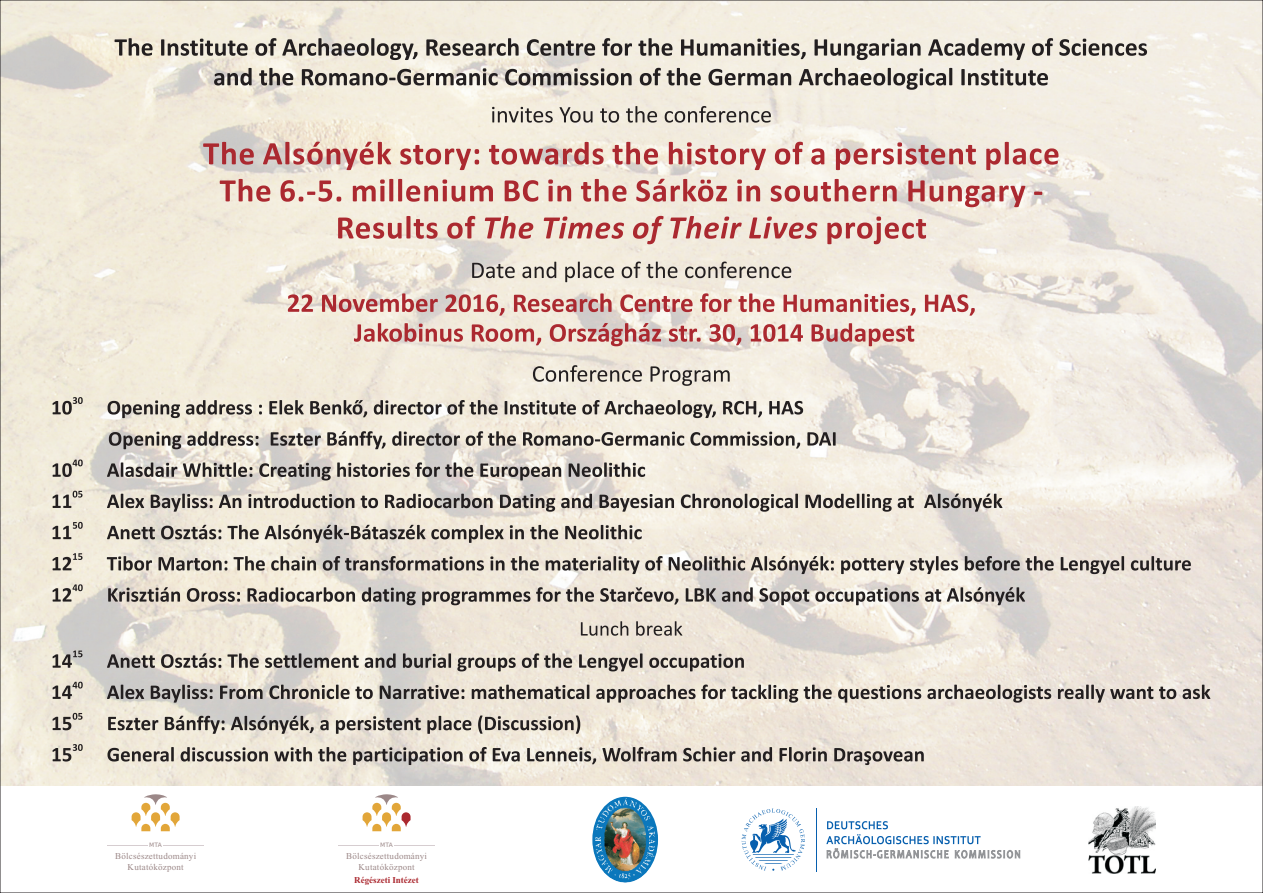
<style>
.page{position:relative;width:1263px;height:893px;background:#fff}
.page>*{position:absolute;margin:0;border:0;box-sizing:border-box;transform-origin:0 0}
.t1{font:9px/10.9px "Times New Roman";letter-spacing:.025em;color:#9c8888;text-align:center}
.t2{font:700 9px "Times New Roman";color:#ab2930}
.t3{font:6px "DejaVu Sans";letter-spacing:-.02em;color:#9c8888}
</style>
<div class="page">
<img style="left:2px;top:2px;width:1259px;height:784px">
<svg style="left:363px;top:794px;width:48px;height:37px"></svg>
<hr style="left:338px;top:845px;width:41px;height:1px;background:#d6cdd0">
<hr style="left:394px;top:845px;width:41px;height:1px;background:#d6cdd0">
<svg style="left:132px;top:794px;width:48px;height:37px"></svg>
<hr style="left:107px;top:845px;width:41px;height:1px;background:#d6cdd0">
<hr style="left:163px;top:845px;width:41px;height:1px;background:#d6cdd0">
<img style="left:592px;top:797px;width:66px;height:85px;border-radius:50%">
<img style="left:1089px;top:806px;width:67px;height:67px">
<svg style="left:742px;top:809px;width:63px;height:62px"></svg>
<svg style="left:826px;top:821px;width:194px;height:38px"></svg>
<hr style="left:816px;top:808px;width:1px;height:63px;background:#075fae">
<svg style="left:472px;top:262px;width:319px;height:20px;background:#c4beb4"></svg>
<svg style="left:533px;top:365px;width:197px;height:21px;background:#c5bfb5"></svg>
<svg style="left:288px;top:293px;width:687px;height:53px;background:#dfbbb3"></svg>
<svg style="left:115px;top:38px;width:1032px;height:52px;background:#c3beb4"></svg>
<svg style="left:492px;top:106px;width:279px;height:17px;background:#bfbab0"></svg>
<svg style="left:581px;top:621px;width:101px;height:15px;background:#b9b1a8"></svg>
<svg style="left:53px;top:397px;width:949px;height:115px;background:#cec8bf"></svg>
<svg style="left:53px;top:522px;width:851px;height:38px;background:#d9d2c6"></svg>
<svg style="left:910px;top:556px;width:110px;height:4px"></svg>
<svg style="left:1026px;top:556px;width:136px;height:4px"></svg>
<svg style="left:53px;top:560px;width:1138px;height:42px;background:#c9c3b9"></svg>
<svg style="left:53px;top:650px;width:1093px;height:35px;background:#d7d0c6"></svg>
<svg style="left:53px;top:685px;width:1157px;height:45px;background:#ccc5bc"></svg>
<svg style="left:53px;top:715px;width:774px;height:50px;background:#ccc5ba"></svg>
<svg style="left:834px;top:748px;width:90px;height:17px;background:#a8a19a"></svg>
<svg style="left:203px;top:142px;width:401px;height:28px;background:#e3cec3"></svg>
<svg style="left:612px;top:142px;width:212px;height:6px"></svg>
<svg style="left:836px;top:142px;width:173px;height:6px"></svg>
<svg style="left:220px;top:148px;width:838px;height:54px;background:#ddb9b1"></svg>
<svg style="left:406px;top:179px;width:220px;height:23px;background:#d9a9a1"></svg>
<svg style="left:636px;top:179px;width:406px;height:28px;background:#ddb3ad"></svg>
<svg style="left:338px;top:216px;width:195px;height:23px;background:#d8a59d"></svg>
<svg style="left:544px;top:216px;width:382px;height:28px;background:#ddb4ac"></svg>
<svg style="left:156px;top:587px;width:869px;height:18px;background:#afa9a1"></svg>
<p class="t3" style="left:149px;top:843px;width:14px">MTA</p>
<p class="t1" style="left:115px;top:851px;width:82px">Bölcsészettudományi<br>Kutatóközpont</p>
<p class="t3" style="left:380px;top:843px;width:14px">MTA</p>
<p class="t1" style="left:346px;top:851px;width:82px">Bölcsészettudományi<br>Kutatóközpont</p>
<p class="t2" style="left:354px;top:877px;width:66px">Régészeti Intézet</p>
</div>
